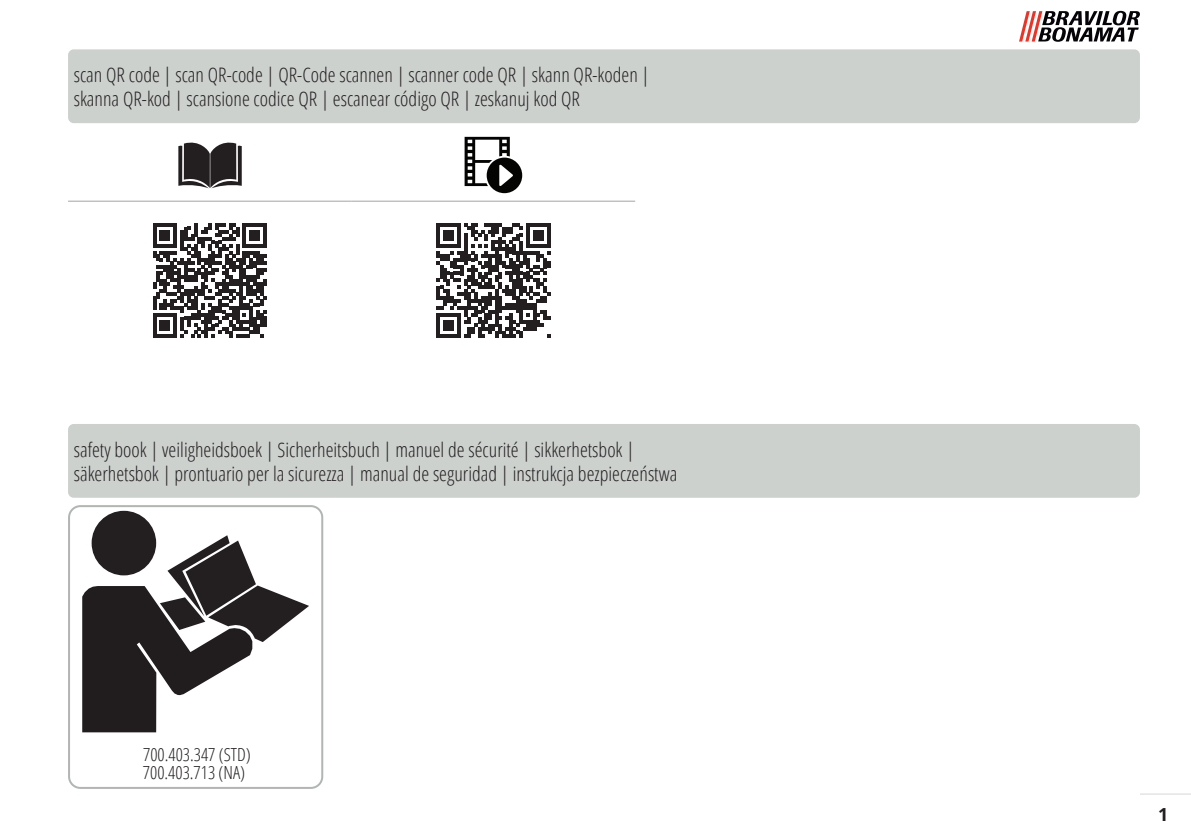
<style>
.page{position:relative;width:1191px;height:840px;background:#fff}
.page>*{position:absolute;margin:0;border:0;box-sizing:border-box;transform-origin:0 0}
.header_text{font:300 condensed 20px "Open Sans";color:#231f20}
.Body_text{font:300 condensed 18px/18px "Open Sans";color:#231f20}
.t1{font:700 18px "Open Sans";color:#231f20}
.s1{color:#fff}
</style>
<div class="page">
<hr style="left:1140px;top:793px;width:51px;height:1px;background:#d5d8d6">
<svg style="left:1019px;top:11px;width:121px;height:31px"></svg>
<div style="left:68px;top:49px;width:1072px;height:74px;background:#ccd1ce;border-radius:6px"></div>
<hr style="left:68px;top:201px;width:283px;height:1px;background:#9fa6a2">
<hr style="left:351px;top:201px;width:284px;height:1px;background:#9fa6a2">
<svg style="left:178px;top:142px;width:64px;height:46px;background:#4f4c4d"></svg>
<svg style="left:464px;top:137px;width:58px;height:56px"></svg>
<svg style="left:153px;top:223px;width:114px;height:114px"></svg>
<hr style="left:263px;top:316px;width:4px;height:11px;background:#231f20">
<svg style="left:436px;top:223px;width:114px;height:114px"></svg>
<div style="left:68px;top:423px;width:1072px;height:74px;background:#ccd1ce;border-radius:6px"></div>
<div style="left:92px;top:510px;width:64px;height:65px;background:#231f20;border-radius:50%"></div>
<svg style="left:82px;top:535px;width:227px;height:197px"></svg>
<div style="left:68px;top:505px;width:255px;height:283px;border:2px solid #b0b6b2;border-radius:11px"></div>
<p class="header_text" style="left:74px;top:61px;width:577px">scan QR code | scan QR-code | QR-Code scannen | scanner code QR | skann QR-koden |</p>
<p class="header_text" style="left:74px;top:85px;width:508px">skanna QR-kod | scansione codice QR | escanear código QR | zeskanuj kod QR</p>
<p class="header_text" style="left:74px;top:435px;width:562px">safety book | veiligheidsboek | Sicherheitsbuch | manuel de sécurité | sikkerhetsbok |</p>
<p class="header_text" style="left:74px;top:459px;width:605px">säkerhetsbok | prontuario per la sicurezza | manual de seguridad | instrukcja bezpieczeństwa</p>
<p class="Body_text" style="left:143px;top:744px;width:110px">700.403.347 (STD)<br>700.403.713 (NA)<span class="s1">x</span></p>
<p class="t1" style="left:1158px;top:801px;width:12px">1</p>
</div>
